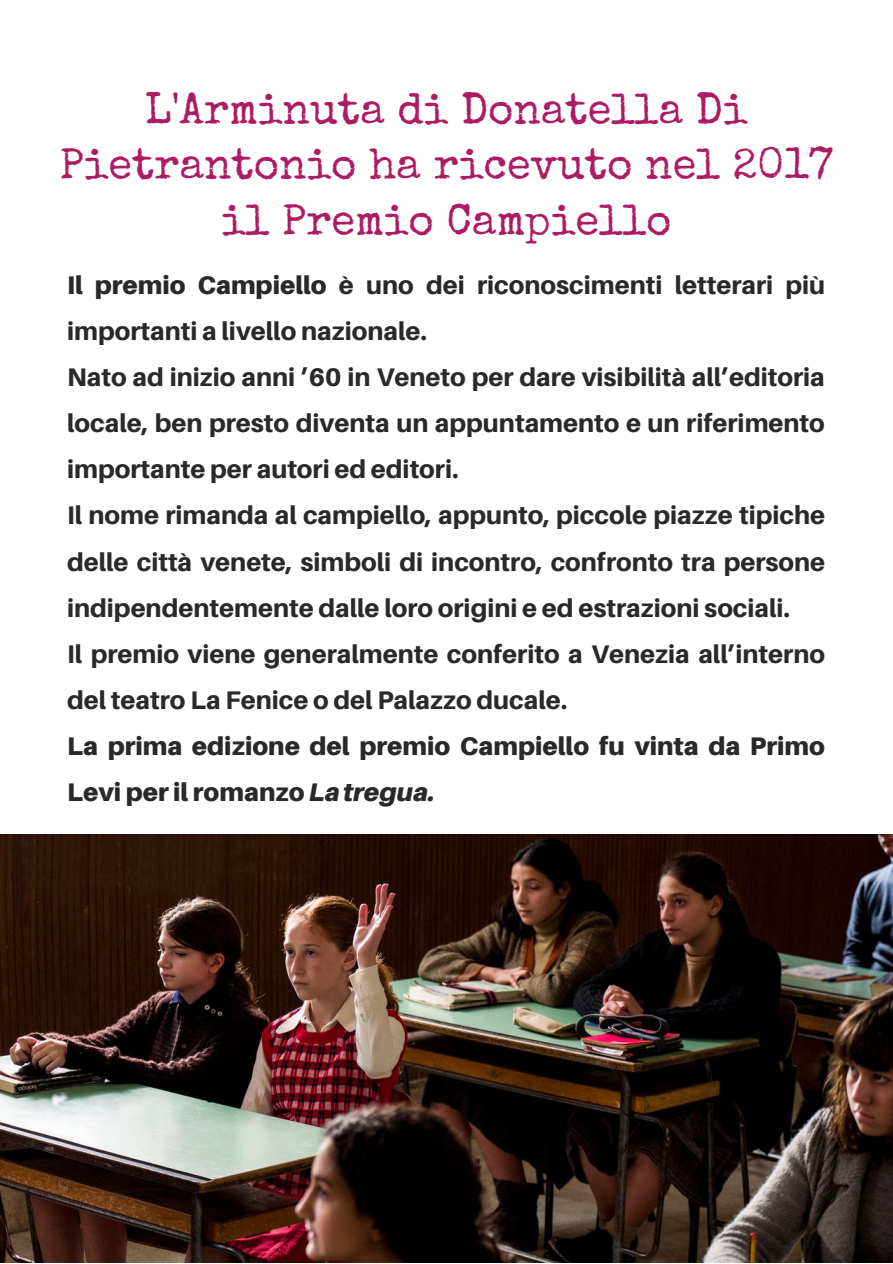
<style>
.page{position:relative;width:893px;height:1264px;background:#fff}
.page>*{position:absolute;margin:0;border:0;box-sizing:border-box;transform-origin:0 0}
.t1{font:43.5px/55.1px "Special Elite";color:#ad1b62;text-align:center}
.t2{font:800 25.5px/46px "Aileron";color:#292929}
.t3{font:900 25.5px/46px "Aileron";color:#292929}
.s1{font-weight:900}
.s2{font-style:italic}
</style>
<div class="page">
<img style="left:0;top:834px;width:892px;height:428px">
<h1 class="t1" style="left:60px;top:87px;width:774px">L'Arminuta di Donatella Di<br>Pietrantonio ha ricevuto nel 2017 il Premio Campiello</h1>
<p class="t2" style="left:67px;top:261px;width:759px"><span class="s1">Il premio Campiello</span> è uno dei riconoscimenti letterari più importanti a livello nazionale.<br>Nato ad inizio anni ’60 in Veneto per dare visibilità all’editoria locale, ben presto diventa un appuntamento e un riferimento importante per autori ed editori.<br>Il nome rimanda al campiello, appunto, piccole piazze tipiche delle città venete, simboli di incontro, confronto tra persone indipendentemente dalle loro origini e ed estrazioni sociali.<br>Il premio viene generalmente conferito a Venezia all’interno del teatro La Fenice o del Palazzo ducale.</p>
<p class="t3" style="left:67px;top:722px;width:759px">La prima edizione del premio Campiello fu vinta da Primo<br>Levi per il romanzo <span class="s2">Latregua.</span></p>
</div>
